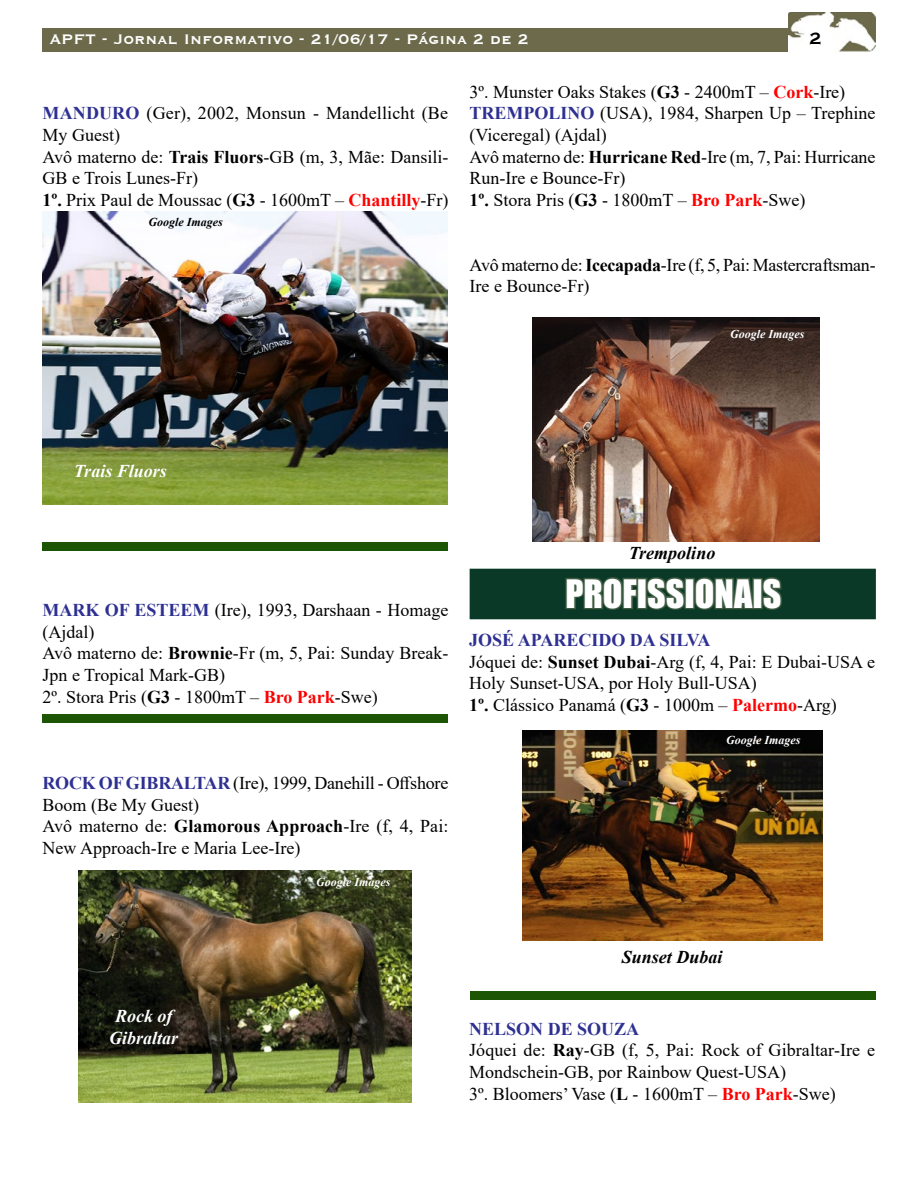
<style>
.page{position:relative;width:918px;height:1188px;background:#fff}
.page>*{position:absolute;margin:0;border:0;box-sizing:border-box;transform-origin:0 0}
.t1{font:36px "Impact";color:#fff}
.t2{font:700 21px "Copperplate Gothic BT";color:#000}
.t3{font:18px/21.6px "Times New Roman";color:#000}
.t4{font:700 18px "Copperplate Gothic BT";color:#fff}
.t5{font:italic 700 18px/21.6px "Times New Roman";color:#fff;text-align:center}
.t6{font:italic 700 18px "Times New Roman";color:#000}
.t7{font:italic 700 12px "Times New Roman";color:#fff}
.t8{font:italic 700 12px "Times New Roman";color:#000}
.s1{font-weight:700;color:#2e3092}
.s2{font-weight:700}
.s3{font-weight:700;color:#f00}
</style>
<div class="page">
<div style="left:42px;top:28px;width:747px;height:24px;background:#6c6a4a"></div>
<img style="left:789px;top:13px;width:86px;height:39px">
<div style="left:43px;top:542px;width:405px;height:9px;background:#1c5604"></div>
<div style="left:471px;top:991px;width:405px;height:9px;background:#1c5604"></div>
<div style="left:43px;top:714px;width:405px;height:9px;background:#1c5604"></div>
<img style="left:79px;top:871px;width:333px;height:231px">
<div style="left:470px;top:569px;width:406px;height:50px;background:#0a3a27"></div>
<svg style="left:565px;top:577px;width:122px;height:33px"></svg>
<div style="left:685px;top:578px;width:10px;height:31px;border:3px solid #405b42"></div>
<svg style="left:693px;top:568px;width:91px;height:42px"></svg>
<img style="left:42px;top:212px;width:406px;height:293px">
<img style="left:532px;top:317px;width:287px;height:225px">
<img style="left:523px;top:730px;width:300px;height:211px">
<p class="t4" style="left:50px;top:29px;width:481px">APFT - Jornal Informativo - 21/06/17 - Página 2 de 2</p>
<p class="t2" style="left:809px;top:27px;width:15px">2</p>
<p class="t3" style="left:43px;top:102px;width:407px"><span class="s1">MANDURO</span> (Ger), 2002, Monsun - Mandellicht (Be My Guest)<br>Avô materno de: <span class="s2">Trais Fluors</span>-GB (m, 3, Mãe: Dansili-GB e Trois Lunes-Fr)<br><span class="s2">1º.</span> Prix Paul de Moussac (<span class="s2">G3</span> - 1600mT – <span class="s3">Chantilly</span>-Fr)</p>
<p class="t8" style="left:149px;top:214px;width:76px">Google Images</p>
<p class="t3" style="left:470px;top:80px;width:407px">3º. Munster Oaks Stakes (<span class="s2">G3</span> - 2400mT – <span class="s3">Cork</span>-Ire)<br><span class="s1">TREMPOLINO</span> (USA), 1984, Sharpen Up – Trephine (Viceregal) (Ajdal)<br>Avô materno de: <span class="s2">Hurricane Red</span>-Ire (m, 7, Pai: Hurricane Run-Ire e Bounce-Fr)<br><span class="s2">1º.</span> Stora Pris (<span class="s2">G3</span> - 1800mT – <span class="s3">Bro Park</span>-Swe)</p>
<p class="t3" style="left:470px;top:253px;width:408px">Avô materno de: <span class="s2">Icecapada</span>-Ire (f, 5, Pai: Mastercraftsman-<br>Ire e Bounce-Fr)</p>
<p class="t7" style="left:730px;top:325px;width:76px">Google Images</p>
<p class="t5" style="left:74px;top:459px;width:94px">Trais Fluors</p>
<p class="t3" style="left:43px;top:599px;width:407px"><span class="s1">MARK OF ESTEEM</span> (Ire), 1993, Darshaan - Homage (Ajdal)<br>Avô materno de: <span class="s2">Brownie</span>-Fr (m, 5, Pai: Sunday Break-Jpn e Tropical Mark-GB)<br>2º. Stora Pris (<span class="s2">G3</span> - 1800mT – <span class="s3">Bro Park</span>-Swe)</p>
<p class="t3" style="left:43px;top:772px;width:407px"><span class="s1">ROCK OF GIBRALTAR</span> (Ire), 1999, Danehill - Offshore Boom (Be My Guest)<br>Avô materno de: <span class="s2">Glamorous Approach</span>-Ire (f, 4, Pai:<br>New Approach-Ire e Maria Lee-Ire)</p>
<p class="t7" style="left:316px;top:874px;width:76px">Google Images</p>
<p class="t6" style="left:629px;top:540px;width:88px">Trempolino</p>
<h1 class="t1" style="left:565px;top:566px;width:217px">PROFISSIONAIS</h1>
<p class="t3" style="left:469px;top:629px;width:407px"><span class="s1">JOSÉ APARECIDO DA SILVA<br></span>Jóquei de: <span class="s2">Sunset Dubai</span>-Arg (f, 4, Pai: E Dubai-USA e Holy Sunset-USA, por Holy Bull-USA)<br><span class="s2">1º.</span> Clássico Panamá (<span class="s2">G3</span> - 1000m – <span class="s3">Palermo</span>-Arg)</p>
<p class="t7" style="left:726px;top:732px;width:76px">Google Images</p>
<p class="t5" style="left:109px;top:1005px;width:71px">Rock of<br>Gibraltar</p>
<p class="t6" style="left:622px;top:944px;width:102px">Sunset Dubai</p>
<p class="t3" style="left:469px;top:1017px;width:407px"><span class="s1">NELSON DE SOUZA<br></span>Jóquei de: <span class="s2">Ray</span>-GB (f, 5, Pai: Rock of Gibraltar-Ire e Mondschein-GB, por Rainbow Quest-USA)<br>3º. Bloomers’ Vase (<span class="s2">L</span> - 1600mT – <span class="s3">Bro Park</span>-Swe)</p>
</div>
